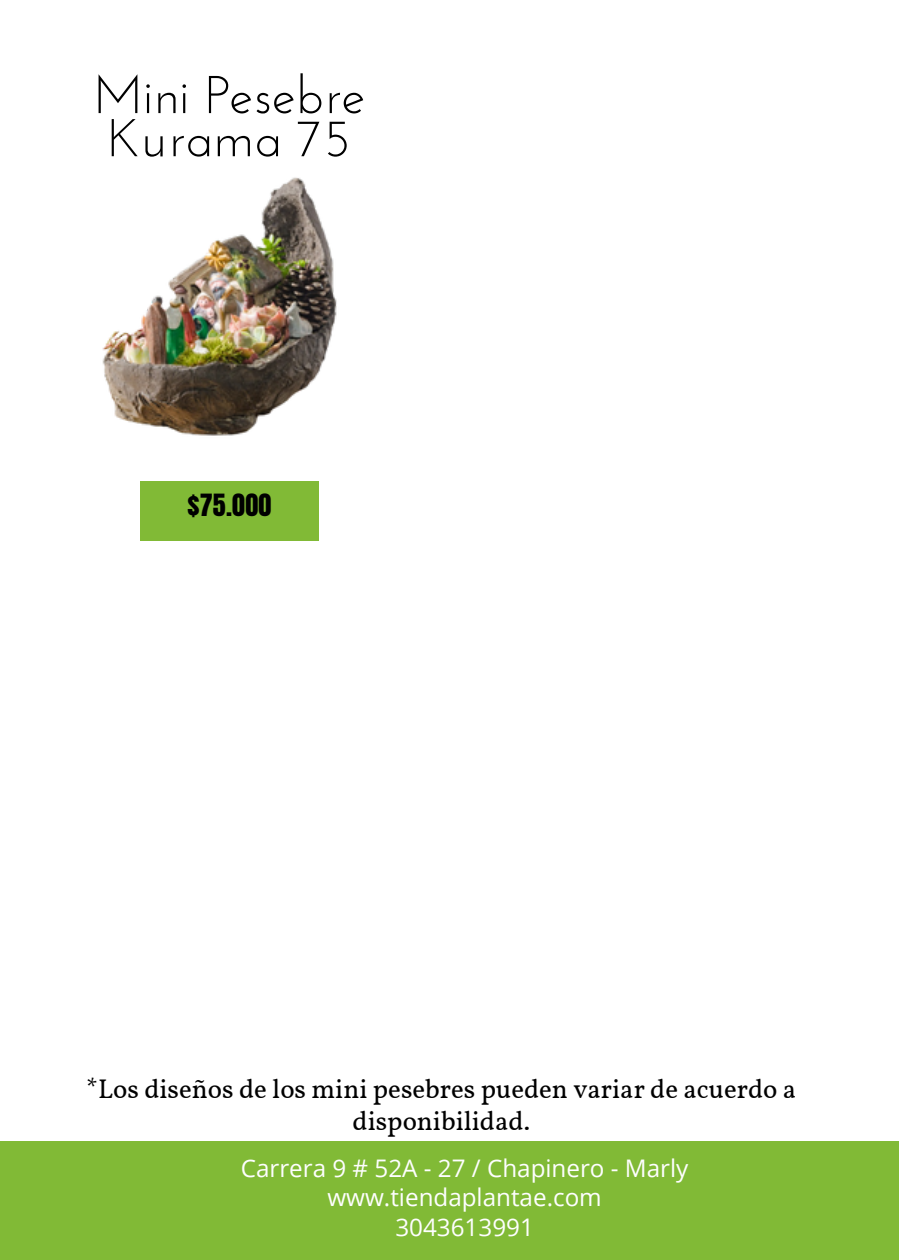
<style>
.page{position:relative;width:900px;height:1260px;background:#fff}
.page>*{position:absolute;margin:0;border:0;box-sizing:border-box;transform-origin:0 0}
.t1{font:53px/43px "Josefin Sans";color:#000}
.t2{font:26.75px/32px "Vollkorn";color:#000;text-align:center}
.t3{font:26px "Anton";color:#000}
.t4{font:24.25px/29.2px "Open Sans";color:#fefeff;text-align:center}
</style>
<div class="page">
<div style="left:0;top:1141px;width:899px;height:118px;background:#81ba36"></div>
<img style="left:102px;top:177px;width:235px;height:259px">
<div style="left:140px;top:482px;width:179px;height:59px;background:#81ba36"></div>
<h1 class="t1" style="left:93px;top:78px;width:274px">Mini Pesebre<br>Kurama 75</h1>
<p class="t3" style="left:188px;top:486px;width:85px">$75.000</p>
<p class="t2" style="left:86px;top:1075px;width:712px">*Los diseños de los mini pesebres pueden variar de acuerdo a disponibilidad.</p>
<p class="t4" style="left:241px;top:1153px;width:449px">Carrera 9 # 52A - 27 / Chapinero - Marly www.tiendaplantae.com<br>3043613991</p>
</div>
